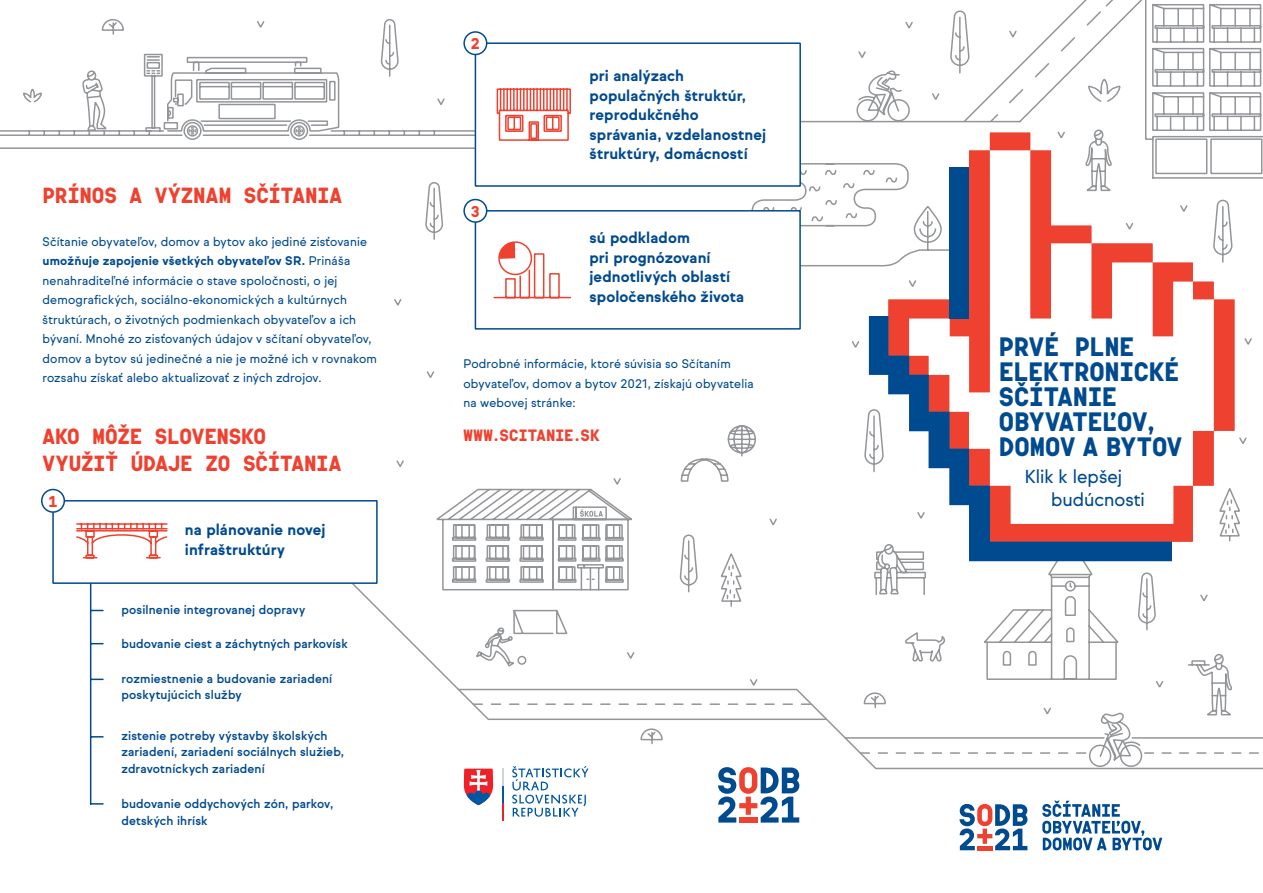
<style>
.page{position:relative;width:1263px;height:893px;background:#fff}
.page>*{position:absolute;margin:0;border:0;box-sizing:border-box;transform-origin:0 0}
.t1{font:900 25.5px/25px "Sul Mono";letter-spacing:-.015em;color:#004a8f}
.t2{font:900 21px/27px "Sul Mono";letter-spacing:-.01em;color:#ef4130}
.t3{font:18px/22.5px "Sul Sans";color:#004a8f}
.t4{font:900 15.75px "Sul Mono";letter-spacing:-.005em;color:#ef4130}
.t5{font:700 15px/19.5px "Sul Sans";letter-spacing:.005em;color:#004a8f}
.t6{font:900 15px "Sul Mono";color:#ef4130}
.t7{font:12px/19.5px "Sul Sans";letter-spacing:.015em;color:#004a8f}
.t8{font:500 12px/16.5px "Sul Sans";letter-spacing:.01em;color:#004a8f}
.s1{font-weight:700}
</style>
<div class="page">
<svg style="left:0;top:19px;width:475px;height:131px"></svg>
<div style="left:475px;top:42px;width:326px;height:145px;background:#fff;border:2px solid #004a8f"></div>
<div style="left:464px;top:32px;width:23px;height:23px;background:#fff;border-radius:50%"></div>
<div style="left:463px;top:31px;width:24px;height:24px;border:2px solid #004a8f;border-radius:50%"></div>
<svg style="left:496px;top:88px;width:75px;height:53px"></svg>
<div style="left:475px;top:210px;width:326px;height:120px;background:#fff;border:2px solid #004a8f"></div>
<div style="left:464px;top:200px;width:23px;height:22px;background:#fff;border-radius:50%"></div>
<div style="left:463px;top:199px;width:24px;height:24px;border:2px solid #004a8f;border-radius:50%"></div>
<svg style="left:493px;top:241px;width:79px;height:58px"></svg>
<svg style="left:352px;top:561px;width:880px;height:128px"></svg>
<svg style="left:457px;top:688px;width:806px;height:82px"></svg>
<svg style="left:473px;top:703px;width:337px;height:2px"></svg>
<svg style="left:394px;top:182px;width:50px;height:285px"></svg>
<svg style="left:680px;top:425px;width:76px;height:57px"></svg>
<svg style="left:769px;top:518px;width:8px;height:7px"></svg>
<svg style="left:749px;top:678px;width:10px;height:10px"></svg>
<svg style="left:626px;top:651px;width:10px;height:10px"></svg>
<svg style="left:432px;top:478px;width:204px;height:113px"></svg>
<svg style="left:679px;top:534px;width:64px;height:74px"></svg>
<svg style="left:474px;top:609px;width:95px;height:61px"></svg>
<hr style="left:90px;top:583px;width:1px;height:221px;background:#004a8f">
<svg style="left:91px;top:803px;width:12px;height:2px"></svg>
<svg style="left:91px;top:736px;width:12px;height:2px"></svg>
<svg style="left:91px;top:679px;width:12px;height:1px"></svg>
<svg style="left:91px;top:643px;width:12px;height:1px"></svg>
<svg style="left:91px;top:610px;width:12px;height:1px"></svg>
<svg style="left:718px;top:767px;width:81px;height:56px"></svg>
<svg style="left:640px;top:728px;width:23px;height:17px"></svg>
<div style="left:52px;top:500px;width:326px;height:84px;background:#fff;border:2px solid #004a8f"></div>
<div style="left:42px;top:489px;width:22px;height:23px;background:#fff;border-radius:50%"></div>
<div style="left:41px;top:489px;width:24px;height:24px;border:2px solid #004a8f;border-radius:50%"></div>
<svg style="left:76px;top:523px;width:92px;height:36px"></svg>
<svg style="left:1042px;top:801px;width:120px;height:49px"></svg>
<svg style="left:959px;top:804px;width:68px;height:46px"></svg>
<svg style="left:751px;top:0;width:512px;height:269px"></svg>
<svg style="left:852px;top:341px;width:8px;height:7px"></svg>
<svg style="left:1042px;top:706px;width:10px;height:11px"></svg>
<svg style="left:1154px;top:679px;width:10px;height:11px"></svg>
<svg style="left:1199px;top:593px;width:10px;height:11px"></svg>
<svg style="left:1244px;top:338px;width:8px;height:7px"></svg>
<svg style="left:864px;top:412px;width:5px;height:52px"></svg>
<svg style="left:888px;top:133px;width:346px;height:409px"></svg>
<svg style="left:909px;top:151px;width:305px;height:373px"></svg>
<div style="left:949px;top:167px;width:20px;height:152px;background:#004a8f"></div>
<svg style="left:869px;top:316px;width:303px;height:245px"></svg>
<svg style="left:1239px;top:437px;width:8px;height:7px"></svg>
<svg style="left:512px;top:766px;width:76px;height:51px"></svg>
<svg style="left:464px;top:769px;width:29px;height:36px"></svg>
<svg style="left:502px;top:769px;width:1px;height:52px"></svg>
<h2 class="t2" style="left:43px;top:182px;width:301px">PRÍNOS A VÝZNAM SČÍTANIA</h2>
<p class="t7" style="left:43px;top:232px;width:336px">Sčítanie obyvateľov, domov a bytov ako jediné zisťovanie <span class="s1">umožňuje zapojenie všetkých obyvateľov SR.</span> Prináša nenahraditeľné informácie o stave spoločnosti, o jej demografických, sociálno-ekonomických a kultúrnych štruktúrach, o životných podmienkach obyvateľov a ich bývaní. Mnohé zo zisťovaných údajov v sčítaní obyvateľov, domov a bytov sú jedinečné a nie je možné ich v rovnakom rozsahu získať alebo aktualizovať z iných zdrojov.</p>
<h2 class="t2" style="left:43px;top:423px;width:300px">AKO MÔŽE SLOVENSKO<br>VYUŽIŤ ÚDAJE ZO SČÍTANIA</h2>
<p class="t6" style="left:48px;top:492px;width:10px">1</p>
<p class="t5" style="left:185px;top:520px;width:142px">na plánovanie novej infraštruktúry</p>
<p class="t8" style="left:121px;top:601px;width:186px">posilnenie integrovanej dopravy</p>
<p class="t8" style="left:121px;top:635px;width:228px">budovanie ciest a záchytných parkovísk</p>
<p class="t8" style="left:121px;top:670px;width:212px">rozmiestnenie a budovanie zariadení poskytujúcich služby</p>
<p class="t8" style="left:121px;top:727px;width:224px">zistenie potreby výstavby školských zariadení, zariadení sociálnych služieb, zdravotníckych zariadení</p>
<p class="t8" style="left:121px;top:796px;width:213px">budovanie oddychových zón, parkov, detských ihrísk</p>
<p class="t6" style="left:471px;top:35px;width:10px">2</p>
<p class="t6" style="left:471px;top:202px;width:10px">3</p>
<p class="t5" style="left:589px;top:66px;width:178px">pri analýzach populačných štruktúr, reprodukčného správania, vzdelanostnej štruktúry, domácností</p>
<p class="t5" style="left:589px;top:229px;width:156px">sú podkladom<br>pri prognózovaní jednotlivých oblastí spoločenského života</p>
<p class="t7" style="left:463px;top:354px;width:292px">Podrobné informácie, ktoré súvisia so Sčítaním obyvateľov, domov a bytov 2021, získajú obyvatelia na webovej stránke:</p>
<h3 class="t4" style="left:463px;top:425px;width:138px">WWW.SCITANIE.SK</h3>
<h1 class="t1" style="left:999px;top:335px;width:185px">PRVÉ PLNE<br>ELEKTRONICKÉ<br>SČÍTANIE<br>OBYVATEĽOV,<br>DOMOV A BYTOV</h1>
<h3 class="t3" style="left:1051px;top:465px;width:95px;text-indent:-26px">Klik k lepšej budúcnosti</h3>
</div>
